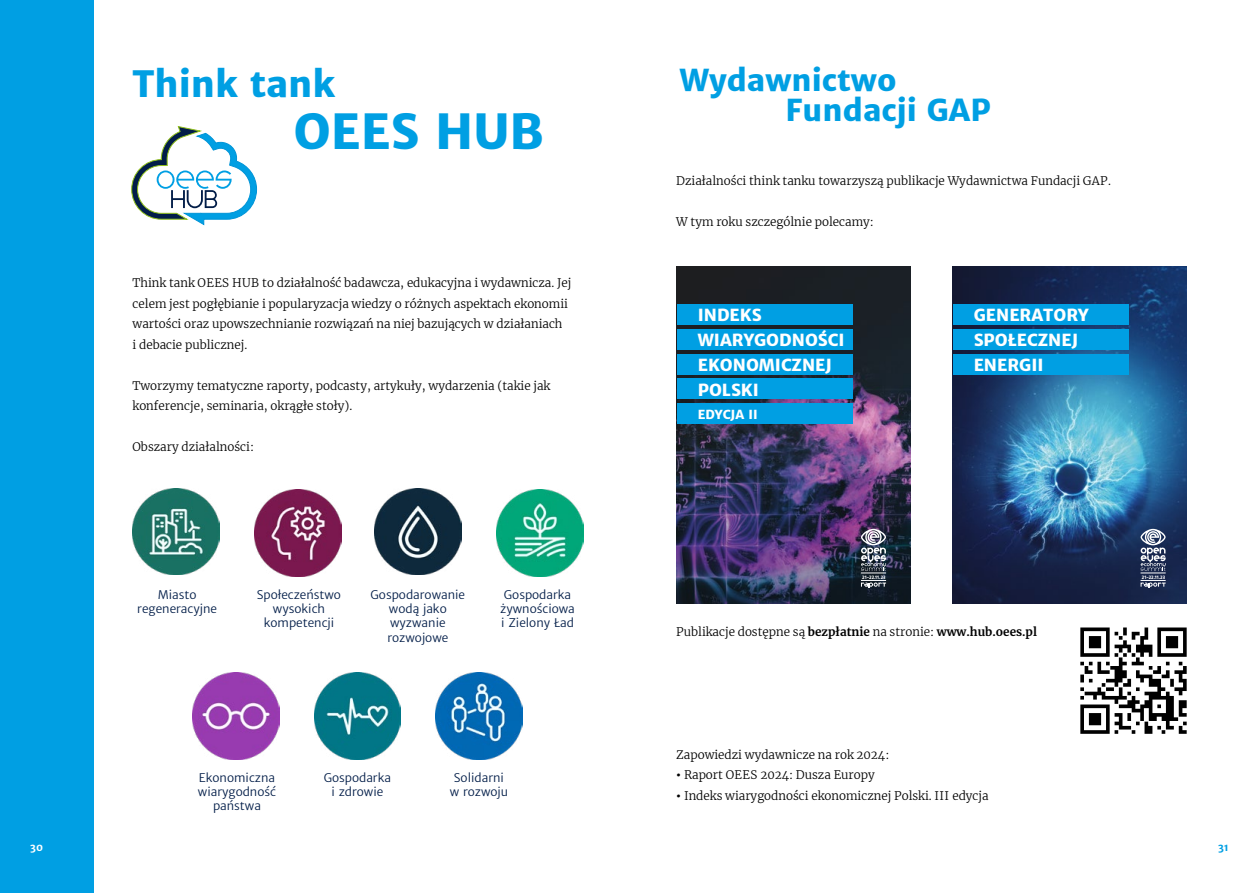
<style>
.page{position:relative;width:1259px;height:893px;background:#fff}
.page>*{position:absolute;margin:0;border:0;box-sizing:border-box;transform-origin:0 0}
.t1{font:800 48px "Merriweather Sans";color:#009fe3}
.t2{font:800 36px "Merriweather Sans";color:#009fe3}
.t3{font:800 30px/30px "Merriweather Sans";color:#009fe3}
.t4{font:800 16.5px/24.8px "Merriweather Sans";color:#fff}
.t5{font:800 12.45px "Merriweather Sans";color:#fff}
.t6{font:11.85px/14.2px "Merriweather Sans";color:#021d48;text-align:center}
.t7{font:300 11.7px/20.5px "Merriweather";color:#000}
.t8{font:700 10.2px "Merriweather Sans";color:#fff}
.t9{font:700 10.2px "Merriweather Sans";color:#009fe3}
.t10{font:700 5.1px "Klavika";letter-spacing:.015em;color:#fff;scale:.95 1}
.s1{font-weight:700}
.s2{font-weight:900}
</style>
<div class="page">
<div style="left:0;top:0;width:94px;height:893px;background:#009fe3"></div>
<svg style="left:132px;top:127px;width:125px;height:98px"></svg>
<img style="left:133px;top:488px;width:86px;height:87px">
<img style="left:254px;top:490px;width:87px;height:86px">
<img style="left:374px;top:488px;width:87px;height:87px">
<img style="left:497px;top:490px;width:86px;height:86px">
<img style="left:193px;top:673px;width:86px;height:86px">
<img style="left:314px;top:673px;width:87px;height:86px">
<img style="left:436px;top:673px;width:86px;height:86px">
<img style="left:676px;top:267px;width:234px;height:336px">
<div style="left:676px;top:304px;width:176px;height:21px;background:#009fe3"></div>
<div style="left:676px;top:329px;width:176px;height:21px;background:#009fe3"></div>
<div style="left:676px;top:354px;width:176px;height:20px;background:#009fe3"></div>
<div style="left:676px;top:379px;width:176px;height:20px;background:#009fe3"></div>
<div style="left:676px;top:403px;width:176px;height:21px;background:#009fe3"></div>
<svg style="left:861px;top:529px;width:25px;height:45px"></svg>
<svg style="left:861px;top:580px;width:25px;height:7px"></svg>
<img style="left:952px;top:267px;width:234px;height:336px">
<div style="left:952px;top:304px;width:176px;height:21px;background:#009fe3"></div>
<div style="left:952px;top:329px;width:176px;height:21px;background:#009fe3"></div>
<div style="left:952px;top:354px;width:176px;height:20px;background:#009fe3"></div>
<svg style="left:1140px;top:529px;width:25px;height:45px"></svg>
<svg style="left:1140px;top:580px;width:25px;height:7px"></svg>
<svg style="left:1080px;top:627px;width:106px;height:107px"></svg>
<h2 class="t2" style="left:132px;top:62px;width:204px">Think tank</h2>
<h3 class="t3" style="left:785px;top:65px;width:207px;text-indent:-106px">Wydawnictwo<br>Fundacji GAP</h3>
<h1 class="t1" style="left:293px;top:102px;width:252px">OEES HUB</h1>
<p class="t7" style="left:133px;top:272px;width:440px">Think tank OEES HUB to działalność badawcza, edukacyjna i wydawnicza. Jej celem jest pogłębianie i popularyzacja wiedzy o różnych aspektach ekonomii wartości oraz upowszechnianie rozwiązań na niej bazujących w działaniach<br>i debacie publicznej.</p>
<p class="t7" style="left:133px;top:375px;width:419px">Tworzymy tematyczne raporty, podcasty, artykuły, wydarzenia (takie jak konferencje, seminaria, okrągłe stoły).</p>
<p class="t7" style="left:133px;top:436px;width:123px">Obszary działalności:</p>
<p class="t6" style="left:137px;top:588px;width:81px">Miasto regeneracyjne</p>
<p class="t6" style="left:257px;top:588px;width:86px">Społeczeństwo wysokich kompetencji</p>
<p class="t6" style="left:371px;top:588px;width:96px">Gospodarowanie wodą jako wyzwanie rozwojowe</p>
<p class="t6" style="left:500px;top:588px;width:76px">Gospodarka żywnościowa i Zielony Ład</p>
<p class="t6" style="left:198px;top:771px;width:80px">Ekonomiczna wiarygodność państwa</p>
<p class="t6" style="left:324px;top:771px;width:69px">Gospodarka i zdrowie</p>
<p class="t6" style="left:450px;top:771px;width:60px">Solidarni w rozwoju</p>
<p class="t7" style="left:676px;top:170px;width:436px">Działalności think tanku towarzyszą publikacje Wydawnictwa Fundacji GAP.</p>
<p class="t7" style="left:676px;top:211px;width:199px">W tym roku szczególnie polecamy:</p>
<h3 class="t4" style="left:698px;top:303px;width:148px">INDEKS<br>WIARYGODNOŚCI<br>EKONOMICZNEJ<br>POLSKI</h3>
<p class="t5" style="left:698px;top:407px;width:61px">EDYCJA II</p>
<h3 class="t4" style="left:973px;top:303px;width:116px">GENERATORY<br>SPOŁECZNEJ<br>ENERGII</h3>
<p class="t10" style="left:862px;top:575px;width:26px">21–22.11.23</p>
<p class="t7" style="left:676px;top:621px;width:362px">Publikacje dostępne są <span class="s1">bezpłatnie</span> na stronie: <span class="s1">www.hub.oees.pl</span></p>
<p class="t7" style="left:676px;top:744px;width:215px">Zapowiedzi wydawnicze na rok 2024:</p>
<p class="t7" style="left:676px;top:764px;width:200px"><span class="s2">•</span> Raport OEES 2024: Dusza Europy</p>
<p class="t7" style="left:676px;top:785px;width:314px"><span class="s2">•</span> Indeks wiarygodności ekonomicznej Polski. III edycja</p>
<p class="t10" style="left:1142px;top:575px;width:26px">21–22.11.23</p>
<p class="t8" style="left:30px;top:841px;width:14px">30</p>
<p class="t9" style="left:1218px;top:841px;width:12px">31</p>
</div>
